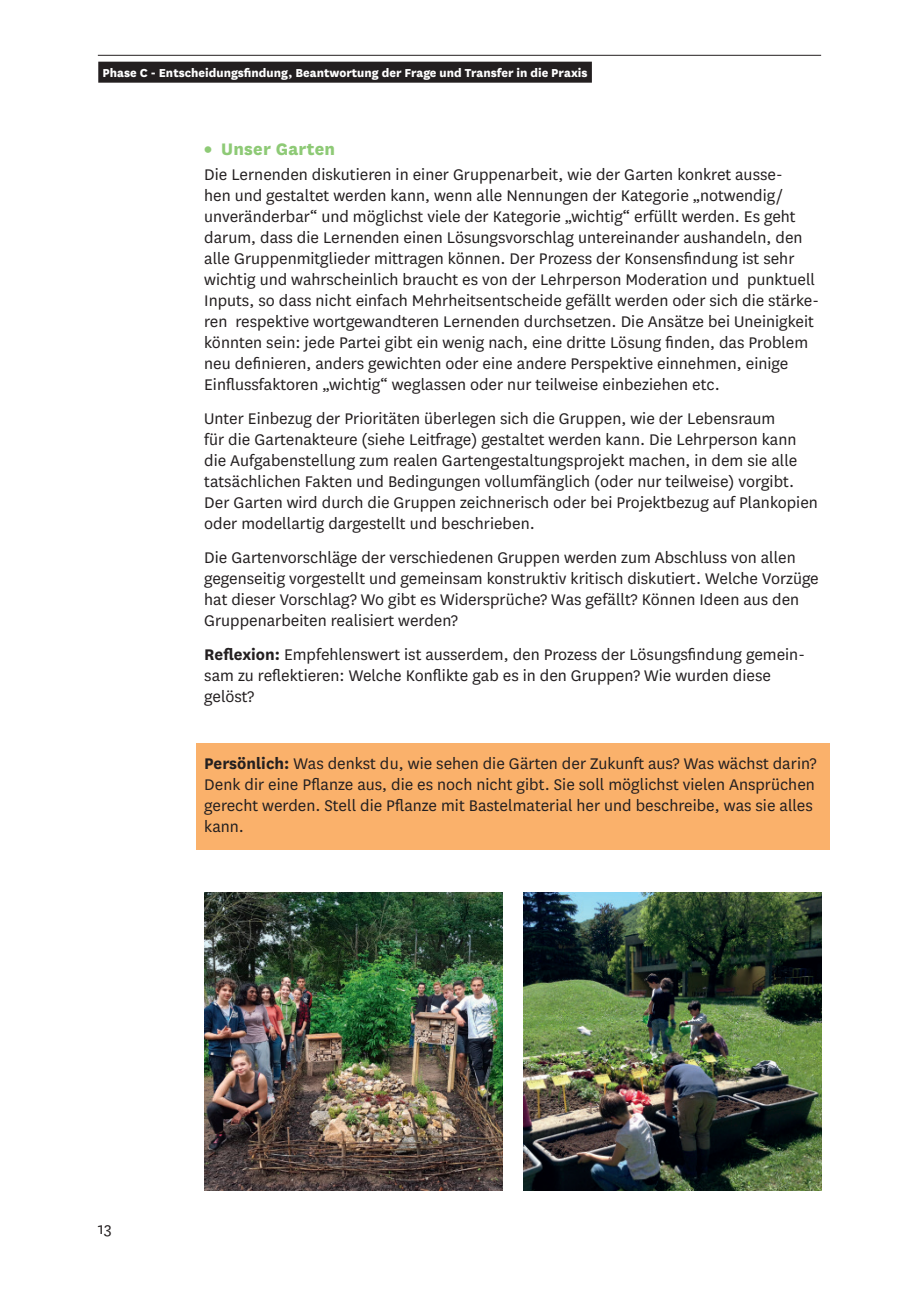
<style>
.page{position:relative;width:919px;height:1289px;background:#fff}
.page>*{position:absolute;margin:0;border:0;box-sizing:border-box;transform-origin:0 0}
.t1{font:800 19.5px "National";letter-spacing:.01em;color:#8eca76}
.t2{font:18px/21px "National";color:#231f20}
.t3{font:800 13.5px "National";color:#fff}
.s1{font-weight:900}
.s2{font-weight:700}
</style>
<div class="page">
<div style="left:196px;top:743px;width:633px;height:106px;background:#fab16b"></div>
<hr style="left:98px;top:55px;width:723px;height:1px;background:#231f20">
<div style="left:98px;top:62px;width:494px;height:21px;background:#231f20"></div>
<img style="left:523px;top:892px;width:298px;height:297px">
<img style="left:204px;top:892px;width:298px;height:297px">
<p class="t3" style="left:102px;top:63px;width:486px">Phase C - Entscheidungsfindung, Beantwortung der Frage und Transfer in die Praxis</p>
<p class="t1" style="left:204px;top:135px;width:132px"><span class="s1">•</span> Unser Garten</p>
<p class="t2" style="left:204px;top:163px;width:616px">Die Lernenden diskutieren in einer Gruppenarbeit, wie der Garten konkret ausse-<br>hen und gestaltet werden kann, wenn alle Nennungen der Kategorie „notwendig/ unveränderbar“ und möglichst viele der Kategorie „wichtig“ erfüllt werden. Es geht darum, dass die Lernenden einen Lösungsvorschlag untereinander aushandeln, den alle Gruppenmitglieder mittragen können. Der Prozess der Konsensfindung ist sehr wichtig und wahrscheinlich braucht es von der Lehrperson Moderation und punktuell Inputs, so dass nicht einfach Mehrheitsentscheide gefällt werden oder sich die stärke&shy;ren respektive wortgewandteren Lernenden durchsetzen. Die Ansätze bei Uneinigkeit könnten sein: jede Partei gibt ein wenig nach, eine dritte Lösung finden, das Problem neu definieren, anders gewichten oder eine andere Perspektive einnehmen, einige Einflussfaktoren „wichtig“ weglassen oder nur teilweise einbeziehen etc.</p>
<p class="t2" style="left:204px;top:407px;width:615px">Unter Einbezug der Prioritäten überlegen sich die Gruppen, wie der Lebensraum<br>für die Gartenakteure (siehe Leitfrage) gestaltet werden kann. Die Lehrperson kann die Aufgabenstellung zum realen Gartengestaltungsprojekt machen, in dem sie alle tatsächlichen Fakten und Bedingungen vollumfänglich (oder nur teilweise) vorgibt.<br>Der Garten wird durch die Gruppen zeichnerisch oder bei Projektbezug auf Plankopien oder modellartig dargestellt und beschrieben.</p>
<p class="t2" style="left:204px;top:546px;width:616px">Die Gartenvorschläge der verschiedenen Gruppen werden zum Abschluss von allen gegenseitig vorgestellt und gemeinsam konstruktiv kritisch diskutiert. Welche Vorzüge hat dieser Vorschlag? Wo gibt es Widersprüche? Was gefällt? Können Ideen aus den Gruppenarbeiten realisiert werden?</p>
<p class="t2" style="left:204px;top:643px;width:602px"><span class="s2">Reflexion:</span> Empfehlenswert ist ausserdem, den Prozess der Lösungsfindung gemein&shy;sam zu reflektieren: Welche Konflikte gab es in den Gruppen? Wie wurden diese gelöst?</p>
<p class="t2" style="left:204px;top:752px;width:614px"><span class="s2">Persönlich:</span> Was denkst du, wie sehen die Gärten der Zukunft aus? Was wächst darin?<br>Denk dir eine Pflanze aus, die es noch nicht gibt. Sie soll möglichst vielen Ansprüchen gerecht werden. Stell die Pflanze mit Bastelmaterial her und beschreibe, was sie alles kann.</p>
<p class="t2" style="left:98px;top:1216px;width:16px">13</p>
</div>
